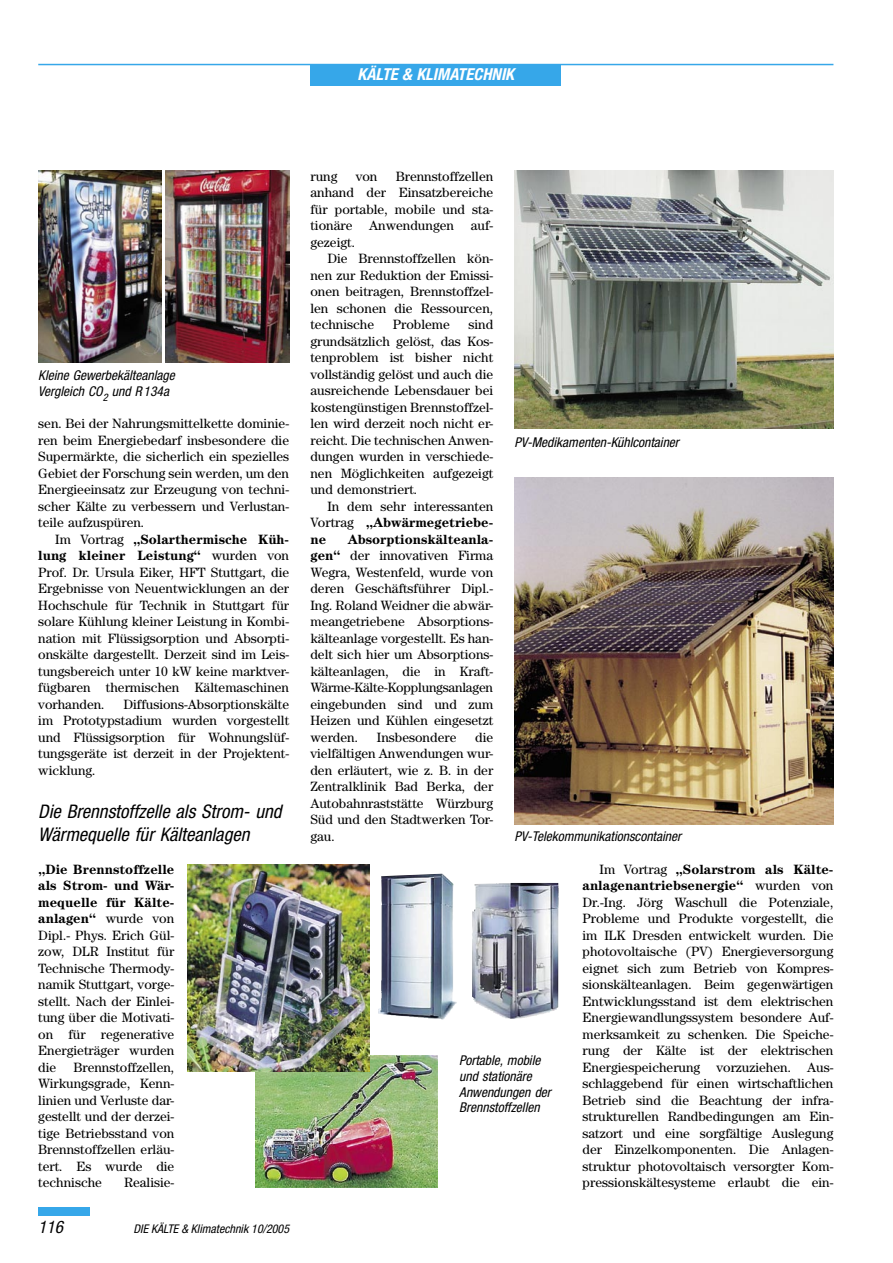
<style>
.page{position:relative;width:893px;height:1263px;background:#fff}
.page>*{position:absolute;margin:0;border:0;box-sizing:border-box;transform-origin:0 0}
.KK_08a_Unterüberschrift_1z{font:italic condensed 18.75px/22.5px "Helvetica Neue LT Std";color:#000}
.t1{font:italic condensed 17.25px "Helvetica Neue LT Std";color:#000}
.t2{font:italic 700 condensed 16.5px "Helvetica Neue LT Std";color:#fff}
.KK_05_Grundtext{font:13.5px/16.5px "Century Std";color:#000;text-align:justify}
.KK_06_Grundtext_ohne_Einzug{font:13.5px/16.5px "Century Std";color:#000;text-align:justify}
.KK_09_Bildunterschrift{font:italic condensed 13.5px/15.8px "Helvetica Neue LT Std";color:#000}
.t3{font:italic condensed 12px "Helvetica Neue LT Std";color:#000}
.s1{font-weight:700}
</style>
<div class="page">
<div style="left:310px;top:65px;width:251px;height:20px;background:#36a7e9"></div>
<hr style="left:38px;top:64px;width:795px;height:1px;background:#36a7e9">
<div style="left:38px;top:1208px;width:51px;height:8px;background:#36a7e9"></div>
<img style="left:255px;top:1055px;width:183px;height:132px">
<img style="left:187px;top:864px;width:183px;height:208px">
<img style="left:378px;top:874px;width:181px;height:146px">
<img style="left:514px;top:170px;width:319px;height:258px">
<img style="left:514px;top:478px;width:319px;height:346px">
<img style="left:38px;top:170px;width:124px;height:192px">
<img style="left:166px;top:170px;width:123px;height:192px">
<p class="t2" style="left:358px;top:64px;width:158px">KÄLTE &amp; KLIMATECHNIK</p>
<p class="KK_09_Bildunterschrift" style="left:38px;top:368px;width:138px">Kleine Gewerbekälteanlage<br>Vergleich CO<sub>2</sub> und R 134a</p>
<p class="KK_05_Grundtext" style="left:38px;top:415px;width:252px">sen. Bei der Nahrungsmittelkette dominie&shy;ren beim Energiebedarf insbesondere die Supermärkte, die sicherlich ein spezielles Gebiet der Forschung sein werden, um den Energieeinsatz zur Erzeugung von techni&shy;scher Kälte zu verbessern und Verlustan&shy;teile aufzuspüren.</p>
<p class="KK_05_Grundtext" style="left:38px;top:531px;width:252px;text-indent:17px">Im Vortrag <span class="s1">„Solarthermische Küh&shy;lung kleiner Leistung“</span> wurden von Prof. Dr. Ursula Eiker, HFT Stuttgart, die Ergebnisse von Neuentwicklungen an der Hochschule für Technik in Stuttgart für solare Kühlung kleiner Leistung in Kombi&shy;nation mit Flüssigsorption und Absorpti&shy;onskälte dargestellt. Derzeit sind im Leis&shy;tungsbereich unter 10 kW keine marktver&shy;fügbaren thermischen Kältemaschinen vorhanden.</p>
<p class="KK_05_Grundtext" style="left:38px;top:696px;width:252px;text-indent:85px">Diffusions-Absorptionskälte im Prototypstadium wurden vorgestellt und Flüssigsorption für Wohnungslüf&shy;tungsgeräte ist derzeit in der Projektent&shy;wicklung.</p>
<p class="KK_08a_Unterüberschrift_1z" style="left:38px;top:801px;width:245px">Die Brennstoffzelle als Strom- und<br>Wärmequelle für Kälteanlagen</p>
<p class="KK_06_Grundtext_ohne_Einzug" style="left:38px;top:861px;width:138px"><span class="s1">„Die Brennstoffzelle als Strom- und Wär&shy;mequelle für Kälte&shy;anlagen“</span> wurde von Dipl.- Phys. Erich Gül&shy;zow, DLR Institut für Technische Thermody&shy;namik Stuttgart, vorge&shy;stellt. Nach der Einlei&shy;tung über die Motivati&shy;on für regenerative Energieträger wurden die</p>
<p class="KK_06_Grundtext_ohne_Einzug" style="left:38px;top:1059px;width:138px;text-indent:35px">Brennstoffzellen, Wirkungsgrade, Kenn&shy;linien und Verluste dar&shy;gestellt und der derzei&shy;tige Betriebsstand von Brennstoffzellen erläu&shy;tert. Es wurde die technische</p>
<p class="KK_06_Grundtext_ohne_Einzug" style="left:124px;top:1174px;width:52px">Realisie-</p>
<p class="t1" style="left:38px;top:1217px;width:26px">116</p>
<p class="t3" style="left:134px;top:1222px;width:157px">DIE KÄLTE &amp; Klimatechnik 10/2005</p>
<p class="KK_06_Grundtext_ohne_Einzug" style="left:310px;top:168px;width:184px;text-indent:85px">Brennstoffzellen anhand der Einsatzbereiche für portable, mobile und sta&shy;tionäre Anwendungen auf&shy;gezeigt.</p>
<p class="KK_05_Grundtext" style="left:310px;top:250px;width:184px;text-indent:17px">Die Brennstoffzellen kön&shy;nen zur Reduktion der Emissi&shy;onen beitragen, Brennstoffzel&shy;len schonen die Ressourcen, technische</p>
<p class="KK_06_Grundtext_ohne_Einzug" style="left:310px;top:168px;width:29px">rung</p>
<p class="KK_06_Grundtext_ohne_Einzug" style="left:356px;top:168px;width:23px">von</p>
<p class="KK_05_Grundtext" style="left:310px;top:316px;width:184px;text-indent:158px">sind grundsätzlich gelöst, das Kos&shy;tenproblem ist bisher nicht vollständig gelöst und auch die ausreichende Lebensdauer bei kostengünstigen Brennstoffzel&shy;len wird derzeit noch nicht er&shy;reicht. Die technischen Anwen&shy;dungen wurden in verschiede&shy;nen Möglichkeiten aufgezeigt und demonstriert.</p>
<p class="KK_05_Grundtext" style="left:310px;top:498px;width:184px;text-indent:17px">In dem sehr interessanten Vortrag <span class="s1">„Abwärmegetriebe&shy;ne</span></p>
<p class="KK_05_Grundtext" style="left:393px;top:316px;width:59px">Probleme</p>
<p class="KK_05_Grundtext" style="left:310px;top:531px;width:184px;text-indent:37px"><span class="s1">Absorptionskälteanla&shy;gen“</span> der innovativen Firma Wegra, Westenfeld, wurde von deren Geschäftsführer Dipl.- Ing. Roland Weidner die abwär&shy;meangetriebene Absorptions&shy;kälteanlage vorgestellt. Es han&shy;delt sich hier um Absorptions&shy;kälteanlagen, die in Kraft-Wärme-Kälte-Kopplungsanlagen eingebunden sind und zum Heizen und Kühlen eingesetzt werden.</p>
<p class="KK_05_Grundtext" style="left:310px;top:729px;width:184px;text-indent:165px">die vielfältigen Anwendungen wur&shy;den erläutert, wie z. B. in der Zentralklinik Bad Berka, der Autobahnraststätte Würzburg Süd und den Stadtwerken Tor&shy;gau.</p>
<p class="KK_05_Grundtext" style="left:377px;top:729px;width:81px">Insbesondere</p>
<p class="KK_09_Bildunterschrift" style="left:514px;top:434px;width:166px">PV-Medikamenten-Kühlcontainer</p>
<p class="KK_09_Bildunterschrift" style="left:514px;top:828px;width:168px">PV-Telekommunikationscontainer</p>
<p class="KK_09_Bildunterschrift" style="left:459px;top:1053px;width:93px">Portable, mobile und stationäre<br>Anwendungen der<br>Brennstoffzellen</p>
<p class="KK_05_Grundtext" style="left:583px;top:861px;width:252px;text-indent:17px">Im Vortrag <span class="s1">„Solarstrom als Kälte&shy;anlagenantriebsenergie“</span> wurden von Dr.-Ing. Jörg Waschull die Potenziale, Probleme und Produkte vorgestellt, die im ILK Dresden entwickelt wurden. Die photovoltaische (PV) Energieversorgung eignet sich zum Betrieb von Kompres&shy;sionskälteanlagen. Beim gegenwärtigen Entwicklungsstand ist dem elektrischen Energiewandlungssystem besondere Auf&shy;merksamkeit zu schenken. Die Speiche&shy;rung der Kälte ist der elektrischen Energiespeicherung vorzuziehen. Aus&shy;schlaggebend für einen wirtschaftlichen Betrieb sind die Beachtung der infra&shy;strukturellen Randbedingungen am Ein&shy;satzort und eine sorgfältige Auslegung der Einzelkomponenten. Die Anlagen&shy;struktur photovoltaisch versorgter Kom&shy;pressionskältesysteme erlaubt die ein-</p>
</div>
